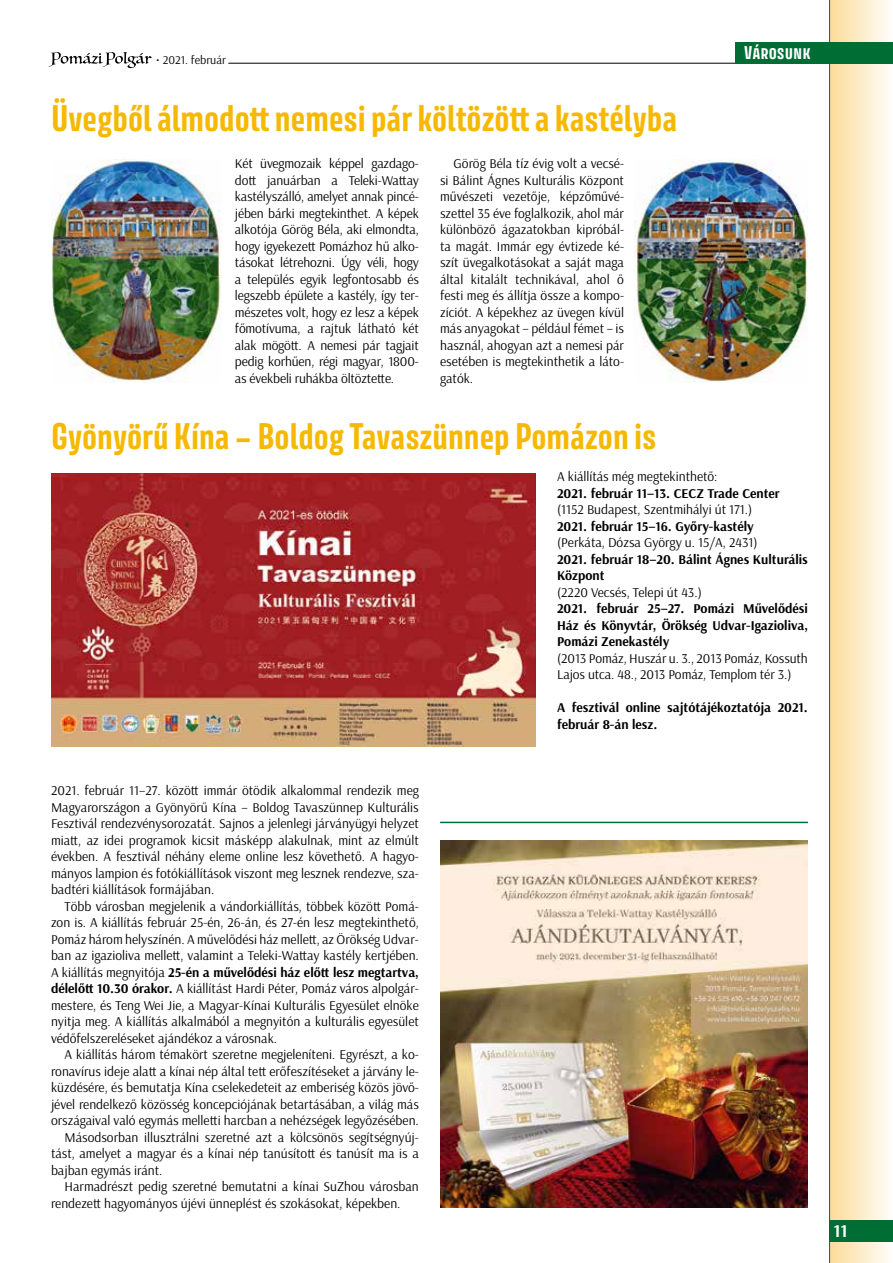
<style>
.page{position:relative;width:893px;height:1263px;background:#fff}
.page>*{position:absolute;margin:0;border:0;box-sizing:border-box;transform-origin:0 0}
.t1{font:700 33px "Avory I Latn";color:#f6b903}
.t2{font:700 18px "Arsenal";color:#fff}
.t3{font:700 16.5px "Avory I Latn";color:#fff}
.t4{font:13.5px/16.5px "Arsenal";color:#000;text-align:justify}
.t5{font:700 13.5px/16.5px "Arsenal";color:#000}
.t6{font:12px "Arsenal";color:#000}
.s1{font-weight:700}
</style>
<div class="page">
<div style="left:830px;top:0;width:63px;height:1263px;background:linear-gradient(to right,#fcdc99,#fefefc)"></div>
<hr style="left:829px;top:0;width:1px;height:1263px;background:#006d34">
<div style="left:829px;top:1220px;width:64px;height:22px;background:#006d34"></div>
<hr style="left:228px;top:63px;width:509px;height:1px;background:#000">
<svg style="left:49px;top:52px;width:103px;height:16px"></svg>
<div style="left:736px;top:42px;width:157px;height:21px;background:#006d34"></div>
<img style="left:440px;top:840px;width:368px;height:368px">
<img style="left:51px;top:473px;width:485px;height:273px">
<img style="left:51px;top:159px;width:171px;height:224px">
<img style="left:635px;top:159px;width:173px;height:224px">
<hr style="left:440px;top:822px;width:368px;height:1px;background:#006d34">
<p class="t6" style="left:156px;top:52px;width:71px">• 2021. február</p>
<p class="t3" style="left:744px;top:42px;width:68px">Városunk</p>
<h1 class="t1" style="left:51px;top:97px;width:628px">Üvegből álmodott nemesi pár költözött a kastélyba</h1>
<p class="t4" style="left:235px;top:155px;width:185px">Két üvegmozaik képpel gazdago&shy;dott januárban a Teleki-Wattay kastélyszálló, amelyet annak pincé&shy;jében bárki megtekinthet. A képek alkotója Görög Béla, aki elmondta, hogy igyekezett Pomázhoz hű alko&shy;tásokat létrehozni. Úgy véli, hogy a település egyik legfontosabb és legszebb épülete a kastély, így ter&shy;mészetes volt, hogy ez lesz a képek főmotívuma, a rajtuk látható két alak mögött. A nemesi pár tagjait pedig korhűen, régi magyar, 1800- as évekbeli ruhákba öltöztette.</p>
<p class="t4" style="left:440px;top:155px;width:185px;text-indent:14px">Görög Béla tíz évig volt a vecsé&shy;si Bálint Ágnes Kulturális Központ művészeti vezetője, képzőművé&shy;szettel 35 éve foglalkozik, ahol már különböző ágazatokban kipróbál&shy;ta magát. Immár egy évtizede ké&shy;szít üvegalkotásokat a saját maga által kitalált technikával, ahol ő festi meg és állítja össze a kompo&shy;zíciót. A képekhez az üvegen kívül más anyagokat – például fémet – is használ, ahogyan azt a nemesi pár esetében is megtekinthetik a láto&shy;gatók.</p>
<h1 class="t1" style="left:51px;top:415px;width:607px">Gyönyörű Kína – Boldog Tavaszünnep Pomázon is</h1>
<p class="t4" style="left:51px;top:782px;width:369px">2021. február 11–27. között immár ötödik alkalommal rendezik meg Magyarországon a Gyönyörű Kína – Boldog Tavaszünnep Kulturális Fesztivál rendezvénysorozatát. Sajnos a jelenlegi járványügyi helyzet miatt, az idei programok kicsit másképp alakulnak, mint az elmúlt években. A fesztivál néhány eleme online lesz követhető. A hagyo&shy;mányos lampion és fotókiállítások viszont meg lesznek rendezve, sza&shy;badtéri kiállítások formájában.</p>
<p class="t4" style="left:51px;top:898px;width:369px;text-indent:14px">Több városban megjelenik a vándorkiállítás, többek között Pomá&shy;zon is. A kiállítás február 25-én, 26-án, és 27-én lesz megtekinthető, Pomáz három helyszínén. A művelődési ház mellett, az Örökség Udvar&shy;ban az igazioliva mellett, valamint a Teleki-Wattay kastély kertjében.<br>A kiállítás megnyitója <span class="s1">25-én a művelődési ház előtt lesz megtartva, délelőtt 10.30 órakor.</span> A kiállítást Hardi Péter, Pomáz város alpolgár&shy;mestere, és Teng Wei Jie, a Magyar-Kínai Kulturális Egyesület elnöke nyitja meg. A kiállítás alkalmából a megnyitón a kulturális egyesület védőfelszereléseket ajándékoz a városnak.</p>
<p class="t4" style="left:65px;top:1046px;width:356px">A kiállítás három témakört szeretne megjeleníteni. Egyrészt, a ko-</p>
<p class="t4" style="left:51px;top:1063px;width:369px">ronavírus ideje alatt a kínai nép által tett erőfeszítéseket a járvány le-</p>
<p class="t4" style="left:51px;top:1079px;width:369px">küzdésére, és bemutatja Kína cselekedeteit az emberiség közös jövő-</p>
<p class="t4" style="left:51px;top:1096px;width:369px">jével rendelkező közösség koncepciójának betartásában, a világ más</p>
<p class="t4" style="left:51px;top:1112px;width:369px">országaival való egymás melletti harcban a nehézségek legyőzésében.</p>
<p class="t4" style="left:65px;top:1129px;width:356px">Másodsorban illusztrálni szeretné azt a kölcsönös segítségnyúj-</p>
<p class="t4" style="left:51px;top:1145px;width:369px">tást, amelyet a magyar és a kínai nép tanúsított és tanúsít ma is a</p>
<p class="t4" style="left:51px;top:1162px;width:113px">bajban egymás iránt.</p>
<p class="t4" style="left:65px;top:1178px;width:356px">Harmadrészt pedig szeretné bemutatni a kínai SuZhou városban</p>
<p class="t4" style="left:51px;top:1195px;width:351px">rendezett hagyományos újévi ünneplést és szokásokat, képekben.</p>
<p class="t4" style="left:557px;top:469px;width:162px">A kiállítás még megtekinthető:</p>
<p class="t5" style="left:557px;top:485px;width:224px">2021. február 11–13. CECZ Trade Center</p>
<p class="t4" style="left:557px;top:502px;width:197px">(1152 Budapest, Szentmihályi út 171.)</p>
<p class="t5" style="left:557px;top:518px;width:198px">2021. február 15–16. Győry-kastély</p>
<p class="t4" style="left:557px;top:535px;width:202px">(Perkáta, Dózsa György u. 15/A, 2431)</p>
<p class="t5" style="left:557px;top:551px;width:252px">2021. február 18–20. Bálint Ágnes Kulturális<br>Központ</p>
<p class="t4" style="left:557px;top:584px;width:146px">(2220 Vecsés, Telepi út 43.)</p>
<p class="t5" style="left:557px;top:601px;width:252px;text-align:justify">2021. február 25–27. Pomázi Művelődési Ház és Könyvtár, Örökség Udvar-Igazioliva, Pomázi Zenekastély</p>
<p class="t4" style="left:557px;top:650px;width:252px">(2013 Pomáz, Huszár u. 3., 2013 Pomáz, Kossuth<br>Lajos utca. 48., 2013 Pomáz, Templom tér 3.)</p>
<p class="t5" style="left:557px;top:700px;width:252px">A fesztivál online sajtótájékoztatója 2021. február 8-án lesz.</p>
<h2 class="t2" style="left:833px;top:1220px;width:16px">11</h2>
</div>
